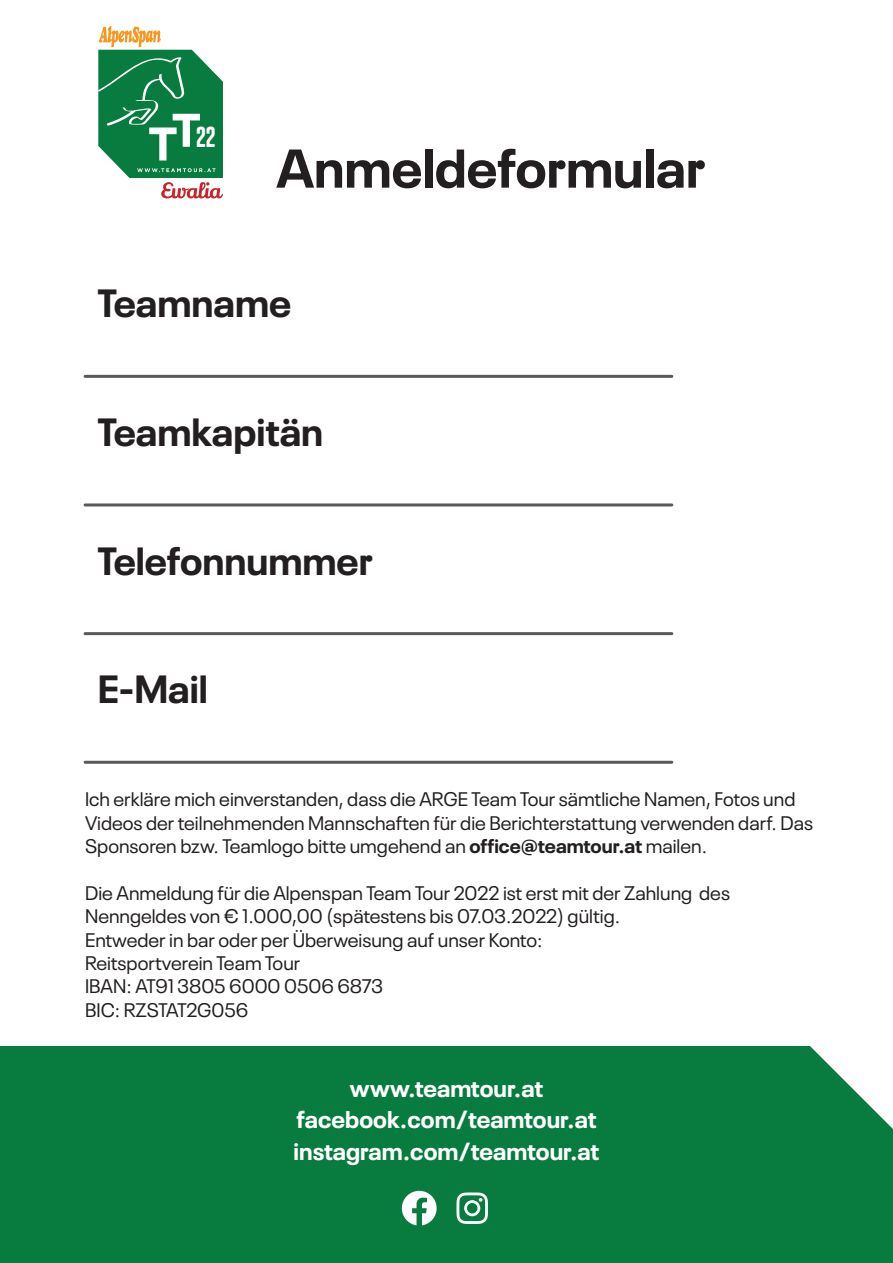
<style>
.page{position:relative;width:893px;height:1263px;background:#fff}
.page>*{position:absolute;margin:0;border:0;box-sizing:border-box;transform-origin:0 0}
.t1{font:700 54px "Neue Plak";color:#231f20}
.t2{font:700 39px "Neue Plak";color:#231f20}
.t3{font:700 28.95px "Plaak Extracondensed 42";color:#fff}
.t4{font:700 24px/31.5px "Neue Plak";color:#fff;text-align:center}
.t5{font:19.5px/23.4px "Neue Plak";color:#231f20}
.s1{font-weight:700}
</style>
<div class="page">
<div style="left:0;top:1046px;width:893px;height:217px;background:#077c3e"></div>
<svg style="left:810px;top:1046px;width:83px;height:83px"></svg>
<svg style="left:456px;top:1192px;width:32px;height:32px"></svg>
<svg style="left:402px;top:1191px;width:35px;height:34px"></svg>
<svg style="left:98px;top:26px;width:125px;height:173px"></svg>
<hr style="left:85px;top:375px;width:587px;height:3px;background:#5b585a">
<hr style="left:85px;top:503px;width:587px;height:3px;background:#5b585a">
<hr style="left:85px;top:632px;width:587px;height:3px;background:#5b585a">
<hr style="left:85px;top:761px;width:587px;height:3px;background:#5b585a">
<h3 class="t3" style="left:196px;top:123px;width:21px">22</h3>
<h1 class="t1" style="left:276px;top:125px;width:430px">Anmeldeformular</h1>
<h2 class="t2" style="left:98px;top:272px;width:195px">Teamname</h2>
<h2 class="t2" style="left:98px;top:401px;width:227px">Teamkapitän</h2>
<h2 class="t2" style="left:98px;top:530px;width:277px">Telefonnummer</h2>
<h2 class="t2" style="left:98px;top:658px;width:112px">E-Mail</h2>
<p class="t5" style="left:85px;top:786px;width:730px">Ich erkläre mich einverstanden, dass die ARGE Team Tour sämtliche Namen, Fotos und<br>Videos der teilnehmenden Mannschaften für die Berichterstattung verwenden darf. Das<br>Sponsoren bzw. Teamlogo bitte umgehend an <span class="s1">office@teamtour.at</span> mailen.</p>
<p class="t5" style="left:85px;top:879px;width:646px">Die Anmeldung für die Alpenspan Team Tour 2022 ist erst mit der Zahlung des Nenngeldes von € 1.000,00 (spätestens bis 07.03.2022) gültig.<br>Entweder in bar oder per Überweisung auf unser Konto:<br>Reitsportverein Team Tour<br>IBAN: AT91 3805 6000 0506 6873<br>BIC: RZSTAT2G056</p>
<p class="t4" style="left:294px;top:1070px;width:307px">www.teamtour.at facebook.com/teamtour.at instagram.com/teamtour.at</p>
</div>
